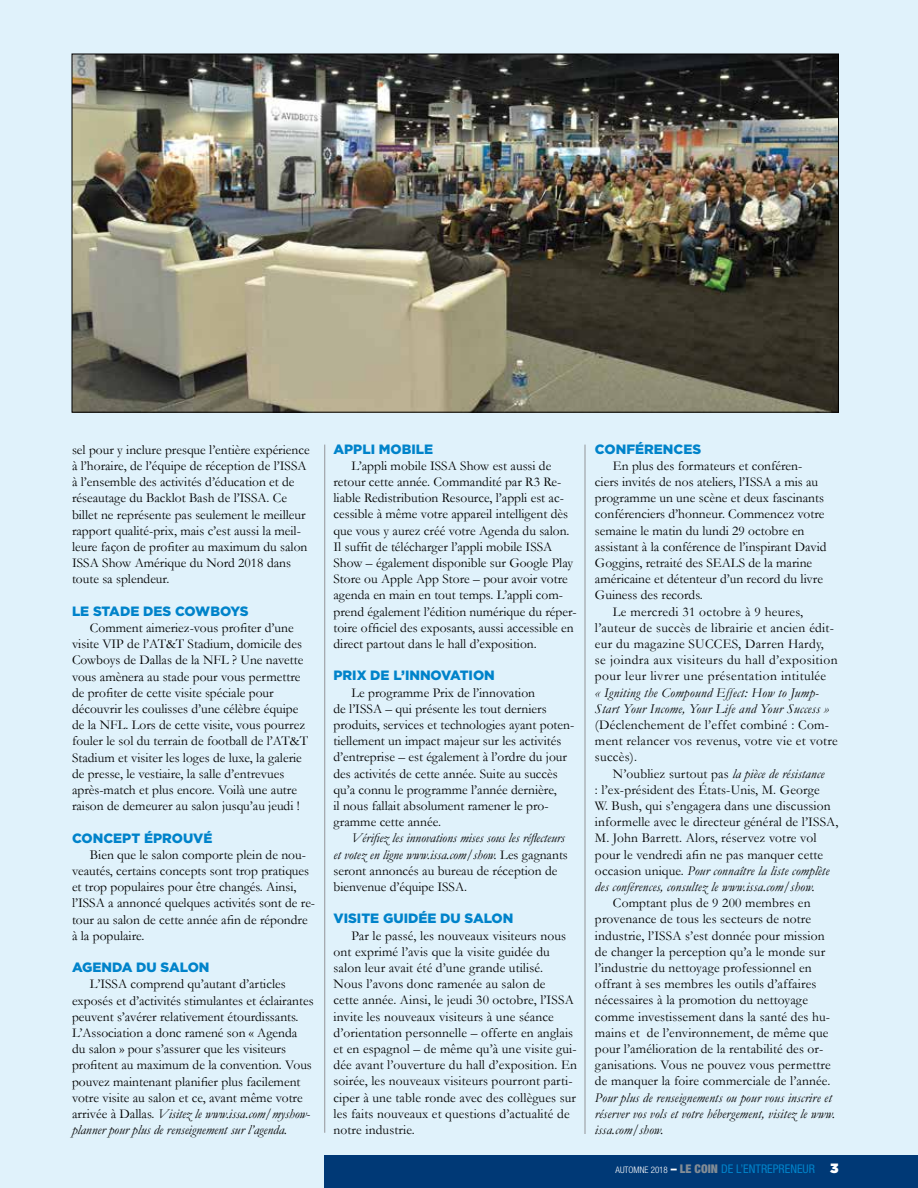
<style>
.page{position:relative;width:918px;height:1188px;background:#e0f2fb}
.page>*{position:absolute;margin:0;border:0;box-sizing:border-box;transform-origin:0 0}
.t1{font:13.5px/16.2px "Garamond";color:#000}
.t2{font:italic 13.5px/16.2px "Garamond";letter-spacing:.01em;color:#000}
.t3{font:13.5px/16.2px "Garamond";letter-spacing:.02em;color:#000}
.t4{font:900 13.5px "Gotham";color:#0083ca}
.t5{font:13.5px "Garamond";letter-spacing:.03em;color:#000}
.t6{font:condensed 12px "Helvetica Neue LT Std";color:#0083ca}
.s1{font-style:italic}
.s2{font-style:normal}
.s3{font-family:"Helvetica Neue";font-weight:300;font-size:9px;color:#fff}
.s4{font-family:"Helvetica Neue";font-weight:900;color:#fff}
.s5{font-family:"Helvetica Neue";font-weight:900;color:#828c95}
.s6{font-family:"Gotham";font-weight:900;font-stretch:normal;font-size:13.5px;color:#fff}
</style>
<div class="page">
<div style="left:325px;top:1156px;width:593px;height:32px;background:#003976"></div>
<hr style="left:585px;top:445px;width:1px;height:689px;background:#939598">
<hr style="left:324px;top:445px;width:1px;height:688px;background:#939598">
<img style="left:74px;top:56px;width:763px;height:354px">
<p class="t1" style="left:72px;top:441px;width:239px">sel pour y inclure presque l’entière expérience à l’horaire, de l’équipe de réception de l’ISSA à l’ensemble des activités d’éducation et de réseautage du Backlot Bash de l’ISSA. Ce billet ne représente pas seulement le meilleur rapport qualité-prix, mais c’est aussi la meil&shy;leure façon de profiter au maximum du salon ISSA Show Amérique du Nord 2018 dans toute sa splendeur.</p>
<p class="t4" style="left:72px;top:602px;width:178px">LE STADE DES COWBOYS</p>
<p class="t1" style="left:72px;top:619px;width:238px;text-indent:18px">Comment aimeriez-vous profiter d’une visite VIP de l’AT&amp;T Stadium, domicile des Cowboys de Dallas de la NFL ? Une navette vous amènera au stade pour vous permettre de profiter de cette visite spéciale pour découvrir les coulisses d’une célèbre équipe de la NFL. Lors de cette visite, vous pourrez fouler le sol du terrain de football de l’AT&amp;T Stadium et visiter les loges de luxe, la galerie de presse, le vestiaire, la salle d’entrevues après-match et plus encore. Voilà une autre raison de demeurer au salon jusqu’au jeudi !</p>
<p class="t4" style="left:72px;top:828px;width:142px">CONCEPT ÉPROUVÉ</p>
<p class="t1" style="left:72px;top:846px;width:245px;text-indent:18px">Bien que le salon comporte plein de nou&shy;veautés, certains concepts sont trop pratiques et trop populaires pour être changés. Ainsi, l’ISSA a annoncé quelques activités sont de re&shy;tour au salon de cette année afin de répondre à la populaire.</p>
<p class="t4" style="left:72px;top:958px;width:139px">AGENDA DU SALON</p>
<p class="t1" style="left:72px;top:976px;width:243px;text-indent:18px">L’ISSA comprend qu’autant d’articles exposés et d’activités stimulantes et éclairantes peuvent s’avérer relativement étourdissants.<br>L’Association a donc ramené son « Agenda du salon » pour s’assurer que les visiteurs profitent au maximum de la convention. Vous pouvez maintenant planifier plus facilement votre visite au salon et ce, avant même votre arrivée à Dallas. <span class="s1">Visitez le www.issa.com/myshow&shy;planner pour plus de renseignement sur l’agenda.</span></p>
<p class="t4" style="left:333px;top:440px;width:101px">APPLI MOBILE</p>
<p class="t1" style="left:333px;top:457px;width:245px;text-indent:18px">L’appli mobile ISSA Show est aussi de retour cette année. Commandité par R3 Re&shy;liable Redistribution Resource, l’appli est ac&shy;cessible à même votre appareil intelligent dès que vous y aurez créé votre Agenda du salon.<br>Il suffit de télécharger l’appli mobile ISSA Show – également disponible sur Google Play Store ou Apple App Store – pour avoir votre agenda en main en tout temps. L’appli com&shy;prend également l’édition numérique du réper&shy;toire officiel des exposants, aussi accessible en direct partout dans le hall d’exposition.</p>
<p class="t4" style="left:333px;top:666px;width:163px">PRIX DE L’INNOVATION</p>
<p class="t1" style="left:333px;top:684px;width:242px;text-indent:18px">Le programme Prix de l’innovation<br>de l’ISSA – qui présente les tout derniers produits, services et technologies ayant poten&shy;tiellement un impact majeur sur les activités d’entreprise – est également à l’ordre du jour des activités de cette année. Suite au succès qu’a connu le programme l’année dernière,<br>il nous fallait absolument ramener le pro&shy;gramme cette année.</p>
<p class="t2" style="left:333px;top:830px;width:236px;text-indent:18px">Vérifiez les innovations mises sous les réflecteurs et votez en ligne www.issa.com/show. <span class="s2">Les gagnants seront annoncés au bureau de réception de bienvenue d’équipe ISSA.</span></p>
<p class="t4" style="left:333px;top:909px;width:181px">VISITE GUIDÉE DU SALON</p>
<p class="t1" style="left:333px;top:927px;width:245px;text-indent:18px">Par le passé, les nouveaux visiteurs nous ont exprimé l’avis que la visite guidée du salon leur avait été d’une grande utilisé.<br>Nous l’avons donc ramenée au salon de<br>cette année. Ainsi, le jeudi 30 octobre, l’ISSA invite les nouveaux visiteurs à une séance d’orientation personnelle – offerte en anglais et en espagnol – de même qu’à une visite gui&shy;dée avant l’ouverture du hall d’exposition. En soirée, les nouveaux visiteurs pourront parti&shy;ciper à une table ronde avec des collègues sur les faits nouveaux et questions d’actualité de notre industrie.</p>
<p class="t4" style="left:595px;top:440px;width:108px">CONFÉRENCES</p>
<p class="t1" style="left:613px;top:457px;width:191px">En plus des formateurs et conféren-</p>
<p class="t1" style="left:595px;top:473px;width:225px">ciers invités de nos ateliers, l’ISSA a mis au</p>
<p class="t1" style="left:595px;top:490px;width:231px">programme un une scène et deux fascinants</p>
<p class="t1" style="left:595px;top:506px;width:231px">conférenciers d’honneur. Commencez votre</p>
<p class="t1" style="left:595px;top:522px;width:211px">semaine le matin du lundi 29 octobre en</p>
<p class="t1" style="left:595px;top:538px;width:233px">assistant à la conférence de l’inspirant David</p>
<p class="t1" style="left:595px;top:554px;width:219px">Goggins, retraité des SEALS de la marine</p>
<p class="t1" style="left:595px;top:571px;width:230px">américaine et détenteur d’un record du livre</p>
<p class="t1" style="left:595px;top:587px;width:109px">Guiness des records.</p>
<p class="t3" style="left:613px;top:603px;width:192px">Le mercredi 31 octobre à 9 heures,</p>
<p class="t3" style="left:595px;top:619px;width:241px">l’auteur de succès de librairie et ancien édit-</p>
<p class="t3" style="left:595px;top:635px;width:230px">eur du magazine SUCCES, Darren Hardy,</p>
<p class="t5" style="left:595px;top:651px;width:244px">se joindra aux visiteurs du hall d’exposition</p>
<p class="t5" style="left:595px;top:667px;width:233px">pour leur livrer une présentation intitulée</p>
<p class="t2" style="left:595px;top:684px;width:236px">« Igniting the Compound Effect: How to Jump-<br>Start Your Income, Your Life and Your Success »</p>
<p class="t3" style="left:595px;top:716px;width:244px">(Déclenchement de l’effet combiné : Com&shy;ment relancer vos revenus, votre vie et votre succès).</p>
<p class="t1" style="left:595px;top:765px;width:245px;text-indent:18px">N’oubliez surtout pas <span class="s1">la pièce de résistance<br></span>: l’ex-président des États-Unis, M. George<br>W. Bush, qui s’engagera dans une discussion informelle avec le directeur général de l’ISSA, M. John Barrett. Alors, réservez votre vol pour le vendredi afin ne pas manquer cette occasion unique. <span class="s1">Pour connaître la liste complète des conférences, consultez le www.issa.com/show.</span></p>
<p class="t1" style="left:595px;top:895px;width:237px;text-indent:18px">Comptant plus de 9 200 membres en provenance de tous les secteurs de notre industrie, l’ISSA s’est donnée pour mission de changer la perception qu’a le monde sur l’industrie du nettoyage professionnel en offrant à ses membres les outils d’affaires nécessaires à la promotion du nettoyage comme investissement dans la santé des hu&shy;mains et de l’environnement, de même que pour l’amélioration de la rentabilité des or&shy;ganisations. Vous ne pouvez vous permettre de manquer la foire commerciale de l’année.</p>
<p class="t2" style="left:595px;top:1089px;width:242px">Pour plus de renseignements ou pour vous inscrire et réserver vos vols et votre hébergement, visitez le www. issa.com/show.</p>
<p class="t6" style="left:615px;top:1162px;width:225px"><span class="s3">AUTOMNE 2018</span> <span class="s4">–</span> <span class="s5">LE COIN</span> DE L’ENTREPRENEUR <span class="s6">3</span></p>
</div>
